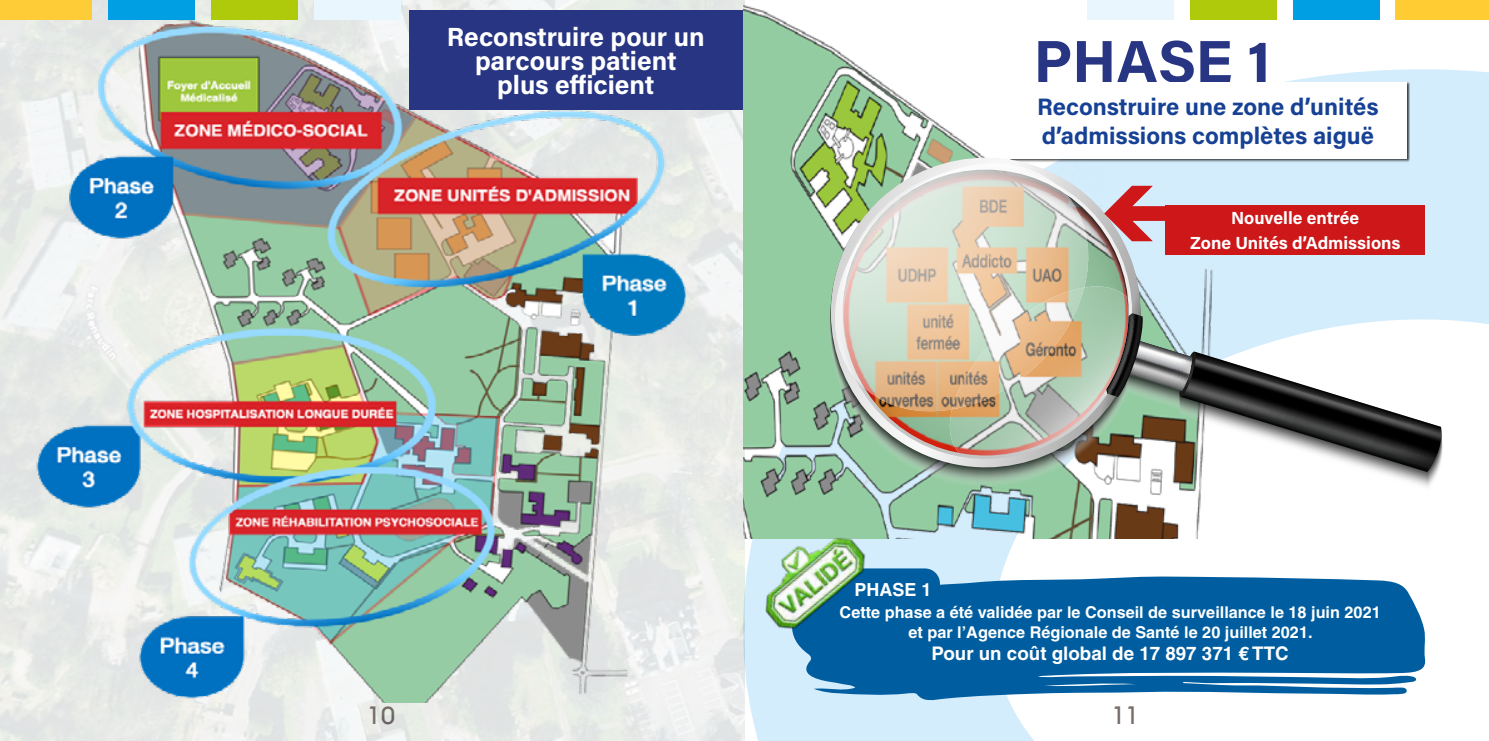
<style>
.page{position:relative;width:1489px;height:741px;background:#fff}
.page>*{position:absolute;margin:0;border:0;box-sizing:border-box;transform-origin:0 0}
.t1{font:700 60px "Acumin Pro";letter-spacing:-.005em;color:#283583}
.t2{font:700 26.25px/23.8px "Acumin Pro";color:#fff;text-align:center}
.t3{font:25px "Bimini Normal";color:#776c68}
.t4{font:700 23.75px/28.8px "Acumin Pro";color:#164194}
.t5{font:700 18.75px "Helvetica LT";color:#fff}
.t6{font:700 18px "Helvetica LT";color:#fff}
.t7{font:700 17.5px/25px "Acumin Pro";color:#fff;text-align:center}
.t8{font:700 16.25px/19.5px "Helvetica LT";color:#fff;text-align:center}
</style>
<div class="page">
<img style="left:0;top:0;width:743px;height:741px">
<img style="left:0;top:0;width:705px;height:702px">
<div style="left:409px;top:10px;width:333px;height:100px;background:#283583"></div>
<img style="left:743px;top:0;width:745px;height:538px">
<div style="left:1009px;top:82px;width:397px;height:77px;background:#fff"></div>
<svg style="left:680px;top:344px;width:417px;height:397px"></svg>
<svg style="left:680px;top:599px;width:281px;height:142px"></svg>
<svg style="left:812px;top:140px;width:630px;height:344px;fill:#d4edfc"></svg>
<svg style="left:812px;top:149px;width:346px;height:336px"></svg>
<svg style="left:936px;top:286px;width:505px;height:191px"></svg>
<img style="left:818px;top:163px;width:287px;height:263px">
<div style="left:0;top:0;width:92px;height:19px;background:#fecc36"></div>
<div style="left:108px;top:0;width:87px;height:19px;background:#009fe3"></div>
<div style="left:211px;top:0;width:87px;height:19px;background:#afca0b"></div>
<div style="left:314px;top:0;width:86px;height:19px;background:#eaf6fe"></div>
<div style="left:1395px;top:0;width:93px;height:19px;background:#fc3"></div>
<div style="left:1292px;top:0;width:87px;height:19px;background:#009fe3"></div>
<div style="left:1189px;top:0;width:87px;height:19px;background:#afca0b"></div>
<div style="left:1086px;top:0;width:87px;height:19px;background:#eaf6fe"></div>
<svg style="left:788px;top:576px;width:638px;height:126px;fill:#005ea0"></svg>
<div style="left:794px;top:568px;width:145px;height:42px;background:#005ea0;border-radius:15px"></div>
<img style="left:746px;top:519px;width:139px;height:121px">
<div style="left:838px;top:600px;width:543px;height:65px;background:#005ea0"></div>
<svg style="left:1104px;top:186px;width:69px;height:56px"></svg>
<h2 class="t2" style="left:447px;top:24px;width:259px">Reconstruire pour un parcours patient plus efficient</h2>
<h1 class="t1" style="left:1033px;top:19px;width:239px">PHASE 1</h1>
<h3 class="t4" style="left:1037px;top:91px;width:343px">Reconstruire une zone d’unités d’admissions complètes aiguë</h3>
<p class="t7" style="left:1189px;top:205px;width:212px">Nouvelle entrée<br>Zone Unités d’Admissions</p>
<p class="t6" style="left:854px;top:579px;width:79px">PHASE 1</p>
<p class="t8" style="left:839px;top:602px;width:542px">Cette phase a été validée par le Conseil de surveillance le 18 juin 2021 et par l’Agence Régionale de Santé le 20 juillet 2021.</p>
<p class="t5" style="left:931px;top:642px;width:358px">Pour un coût global de 17 897 371 € TTC</p>
<h3 class="t3" style="left:367px;top:700px;width:29px">10</h3>
<h3 class="t3" style="left:1111px;top:700px;width:29px">11</h3>
</div>
